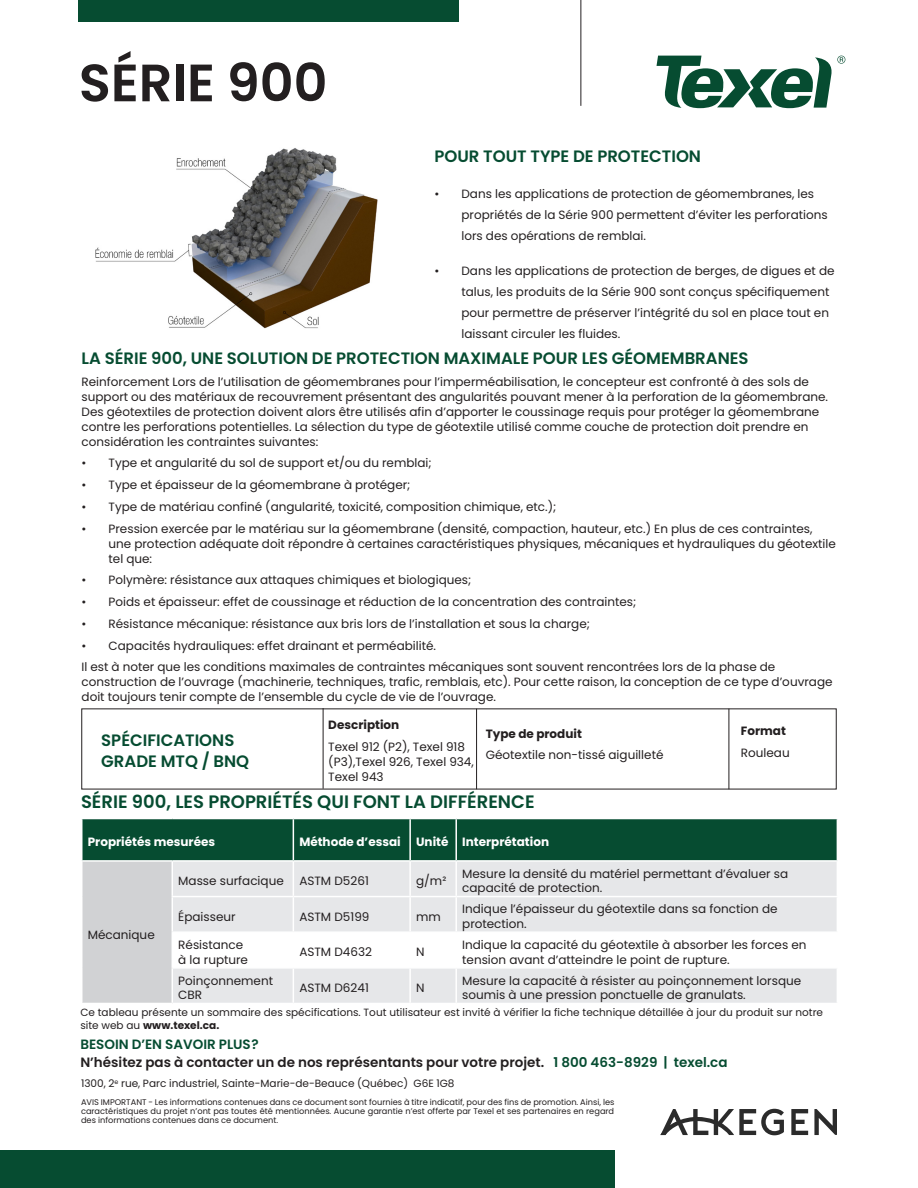
<style>
.page{position:relative;width:918px;height:1188px;background:#fff}
.page>*{position:absolute;margin:0;border:0;box-sizing:border-box;transform-origin:0 0}
.t1{font:600 52.5px "Poppins";color:#231f20}
.t2{font:600 18px "Poppins";color:#064c31}
.t3{font:600 16.5px "Poppins";color:#064c31}
.t4{font:600 13.5px "Poppins";color:#231f20}
.t5{font:600 13.5px "Poppins";color:#064c31}
.t6{font:12px/15px "Poppins";color:#231f20}
.t7{font:700 12px "Poppins";color:#fff}
.t8{font:700 12px "Poppins";color:#231f20}
.t9{font:10.5px/12.6px "Poppins";color:#231f20}
.t10{font:8.25px/9px "Poppins";color:#231f20;text-align:justify}
.s1{font-weight:700}
.s2{color:#064c31}
</style>
<div class="page">
<div style="left:79px;top:0;width:380px;height:22px;background:#064c31"></div>
<div style="left:0;top:1150px;width:615px;height:38px;background:#064c31"></div>
<hr style="left:580px;top:0;width:1px;height:106px;background:#231f20">
<svg style="left:814px;top:1109px;width:23px;height:26px"></svg>
<svg style="left:791px;top:1109px;width:17px;height:26px"></svg>
<svg style="left:660px;top:1109px;width:124px;height:26px"></svg>
<svg style="left:657px;top:56px;width:188px;height:52px"></svg>
<hr style="left:323px;top:708px;width:1px;height:81px;background:#231f20">
<hr style="left:476px;top:709px;width:1px;height:80px;background:#231f20">
<hr style="left:729px;top:709px;width:1px;height:80px;background:#231f20">
<img style="left:95px;top:148px;width:283px;height:181px">
<div style="left:82px;top:819px;width:755px;height:41px;background:#064c31"></div>
<div style="left:82px;top:861px;width:90px;height:142px;background:#d1d2d4"></div>
<svg style="left:173px;top:862px;width:664px;height:141px;fill:#e6e7e9"></svg>
<hr style="left:293px;top:819px;width:1px;height:41px;background:#fff">
<hr style="left:409px;top:819px;width:2px;height:41px;background:#fff">
<hr style="left:455px;top:819px;width:2px;height:41px;background:#fff">
<hr style="left:81px;top:860px;width:91px;height:2px;background:#fff">
<hr style="left:293px;top:862px;width:1px;height:34px;background:#fff">
<hr style="left:409px;top:862px;width:2px;height:34px;background:#fff">
<hr style="left:455px;top:862px;width:2px;height:34px;background:#fff">
<hr style="left:172px;top:896px;width:121px;height:1px;background:#fff">
<hr style="left:293px;top:896px;width:117px;height:1px;background:#fff">
<hr style="left:293px;top:897px;width:1px;height:34px;background:#fff">
<hr style="left:410px;top:896px;width:46px;height:1px;background:#fff">
<hr style="left:409px;top:897px;width:2px;height:34px;background:#fff">
<hr style="left:456px;top:896px;width:382px;height:1px;background:#fff">
<hr style="left:455px;top:897px;width:2px;height:34px;background:#fff">
<hr style="left:172px;top:931px;width:121px;height:2px;background:#fff">
<hr style="left:293px;top:931px;width:117px;height:2px;background:#fff">
<hr style="left:293px;top:933px;width:1px;height:34px;background:#fff">
<hr style="left:410px;top:931px;width:46px;height:2px;background:#fff">
<hr style="left:409px;top:933px;width:2px;height:34px;background:#fff">
<hr style="left:456px;top:931px;width:382px;height:2px;background:#fff">
<hr style="left:455px;top:933px;width:2px;height:34px;background:#fff">
<hr style="left:172px;top:967px;width:121px;height:2px;background:#fff">
<hr style="left:293px;top:967px;width:117px;height:2px;background:#fff">
<hr style="left:293px;top:969px;width:1px;height:34px;background:#fff">
<hr style="left:410px;top:967px;width:46px;height:2px;background:#fff">
<hr style="left:409px;top:969px;width:2px;height:34px;background:#fff">
<hr style="left:456px;top:967px;width:382px;height:2px;background:#fff">
<hr style="left:455px;top:969px;width:2px;height:34px;background:#fff">
<p class="t1" style="left:79px;top:52px;width:250px">SÉRIE 900</p>
<p class="t3" style="left:434px;top:147px;width:268px">POUR TOUT TYPE DE PROTECTION</p>
<p class="t6" style="left:461px;top:184px;width:368px;line-height:21px;text-indent:-27px">• Dans les applications de protection de géomembranes, les propriétés de la Série 900 permettent d’éviter les perforations lors des opérations de remblai.</p>
<p class="t6" style="left:461px;top:260px;width:375px;line-height:21px;text-indent:-27px">• Dans les applications de protection de berges, de digues et de talus, les produits de la Série 900 sont conçus spécifiquement pour permettre de préserver l’intégrité du sol en place tout en laissant circuler les fluides.</p>
<p class="t3" style="left:82px;top:349px;width:669px">LA SÉRIE 900, UNE SOLUTION DE PROTECTION MAXIMALE POUR LES GÉOMEMBRANES</p>
<p class="t6" style="left:82px;top:374px;width:748px">Reinforcement Lors de l’utilisation de géomembranes pour l’imperméabilisation, le concepteur est confronté à des sols de support ou des matériaux de recouvrement présentant des angularités pouvant mener à la perforation de la géomembrane.<br>Des géotextiles de protection doivent alors être utilisés afin d’apporter le coussinage requis pour protéger la géomembrane contre les perforations potentielles. La sélection du type de géotextile utilisé comme couche de protection doit prendre en considération les contraintes suivantes:</p>
<p class="t6" style="left:82px;top:456px;width:352px">• Type et angularité du sol de support et/ou du remblai;</p>
<p class="t6" style="left:82px;top:478px;width:330px">• Type et épaisseur de la géomembrane à protéger;</p>
<p class="t6" style="left:82px;top:499px;width:476px">• Type de matériau confiné (angularité, toxicité, composition chimique, etc.);</p>
<p class="t6" style="left:109px;top:521px;width:729px;text-indent:-27px">• Pression exercée par le matériau sur la géomembrane (densité, compaction, hauteur, etc.) En plus de ces contraintes, une protection adéquate doit répondre à certaines caractéristiques physiques, mécaniques et hydrauliques du géotextile tel que:</p>
<p class="t6" style="left:82px;top:573px;width:391px">• Polymère: résistance aux attaques chimiques et biologiques;</p>
<p class="t6" style="left:82px;top:595px;width:556px">• Poids et épaisseur: effet de coussinage et réduction de la concentration des contraintes;</p>
<p class="t6" style="left:82px;top:616px;width:510px">• Résistance mécanique: résistance aux bris lors de l’installation et sous la charge;</p>
<p class="t6" style="left:82px;top:638px;width:356px">• Capacités hydrauliques: effet drainant et perméabilité.</p>
<p class="t6" style="left:82px;top:660px;width:752px">Il est à noter que les conditions maximales de contraintes mécaniques sont souvent rencontrées lors de la phase de construction de l’ouvrage (machinerie, techniques, trafic, remblais, etc). Pour cette raison, la conception de ce type d’ouvrage doit toujours tenir compte de l’ensemble du cycle de vie de l’ouvrage.</p>
<p class="t3" style="left:101px;top:730px;width:135px">SPÉCIFICATIONS</p>
<p class="t3" style="left:101px;top:751px;width:149px">GRADE MTQ / BNQ</p>
<p class="t8" style="left:328px;top:718px;width:73px">Description</p>
<p class="t6" style="left:328px;top:739px;width:147px">Texel 912 (P2), Texel 918 (P3),Texel 926, Texel 934,<br>Texel 943</p>
<p class="t8" style="left:486px;top:726px;width:98px">Type de produit</p>
<p class="t6" style="left:486px;top:748px;width:179px">Géotextile non-tissé aiguilleté</p>
<p class="t2" style="left:81px;top:791px;width:455px">SÉRIE 900, LES PROPRIÉTÉS QUI FONT LA DIFFÉRENCE</p>
<p class="t7" style="left:88px;top:835px;width:129px">Propriétés mesurées</p>
<p class="t7" style="left:299px;top:835px;width:103px">Méthode d’essai</p>
<p class="t7" style="left:416px;top:835px;width:34px">Unité</p>
<p class="t7" style="left:462px;top:835px;width:88px">Interprétation</p>
<p class="t8" style="left:741px;top:724px;width:47px">Format</p>
<p class="t6" style="left:741px;top:745px;width:50px">Rouleau</p>
<p class="t6" style="left:88px;top:927px;width:69px">Mécanique</p>
<p class="t6" style="left:178px;top:873px;width:107px">Masse surfacique</p>
<p class="t6" style="left:299px;top:873px;width:71px">ASTM D5261</p>
<p class="t6" style="left:416px;top:873px;width:32px">g/m²</p>
<p class="t6" style="left:462px;top:867px;width:327px;line-height:14.4px">Mesure la densité du matériel permettant d’évaluer sa capacité de protection.</p>
<p class="t6" style="left:178px;top:909px;width:59px">Épaisseur</p>
<p class="t6" style="left:299px;top:909px;width:72px">ASTM D5199</p>
<p class="t6" style="left:416px;top:909px;width:26px">mm</p>
<p class="t6" style="left:462px;top:902px;width:317px;line-height:14.4px">Indique l’épaisseur du géotextile dans sa fonction de protection.</p>
<p class="t6" style="left:178px;top:937px;width:67px">Résistance</p>
<p class="t6" style="left:178px;top:952px;width:71px">à la rupture</p>
<p class="t6" style="left:299px;top:945px;width:74px">ASTM D4632</p>
<p class="t6" style="left:416px;top:945px;width:10px">N</p>
<p class="t6" style="left:462px;top:938px;width:346px;line-height:14.4px">Indique la capacité du géotextile à absorber les forces en tension avant d’atteindre le point de rupture.</p>
<p class="t6" style="left:178px;top:973px;width:96px">Poinçonnement</p>
<p class="t6" style="left:178px;top:988px;width:25px">CBR</p>
<p class="t6" style="left:299px;top:980px;width:71px">ASTM D6241</p>
<p class="t6" style="left:416px;top:980px;width:10px">N</p>
<p class="t6" style="left:462px;top:973px;width:341px;line-height:14.4px">Mesure la capacité à résister au poinçonnement lorsque soumis à une pression ponctuelle de granulats.</p>
<p class="t9" style="left:80px;top:1006px;width:744px">Ce tableau présente un sommaire des spécifications. Tout utilisateur est invité à vérifier la fiche technique détaillée à jour du produit sur notre site web au <span class="s1">www.texel.ca.</span></p>
<p class="t5" style="left:80px;top:1036px;width:180px">BESOIN D’EN SAVOIR PLUS?</p>
<p class="t4" style="left:80px;top:1054px;width:649px">N’hésitez pas à contacter un de nos représentants pour votre projet. <span class="s2">1 800 463-8929 | texel.ca</span></p>
<p class="t9" style="left:81px;top:1077px;width:375px">1300, 2<sup>e</sup> rue, Parc industriel, Sainte-Marie-de-Beauce (Québec) G6E 1G8</p>
<p class="t10" style="left:81px;top:1098px;width:535px">AVIS IMPORTANT - Les informations contenues dans ce document sont fournies à titre indicatif, pour des fins de promotion. Ainsi, les caractéristiques du projet n’ont pas toutes été mentionnées. Aucune garantie n’est offerte par Texel et ses partenaires en regard des informations contenues dans ce document.</p>
</div>
